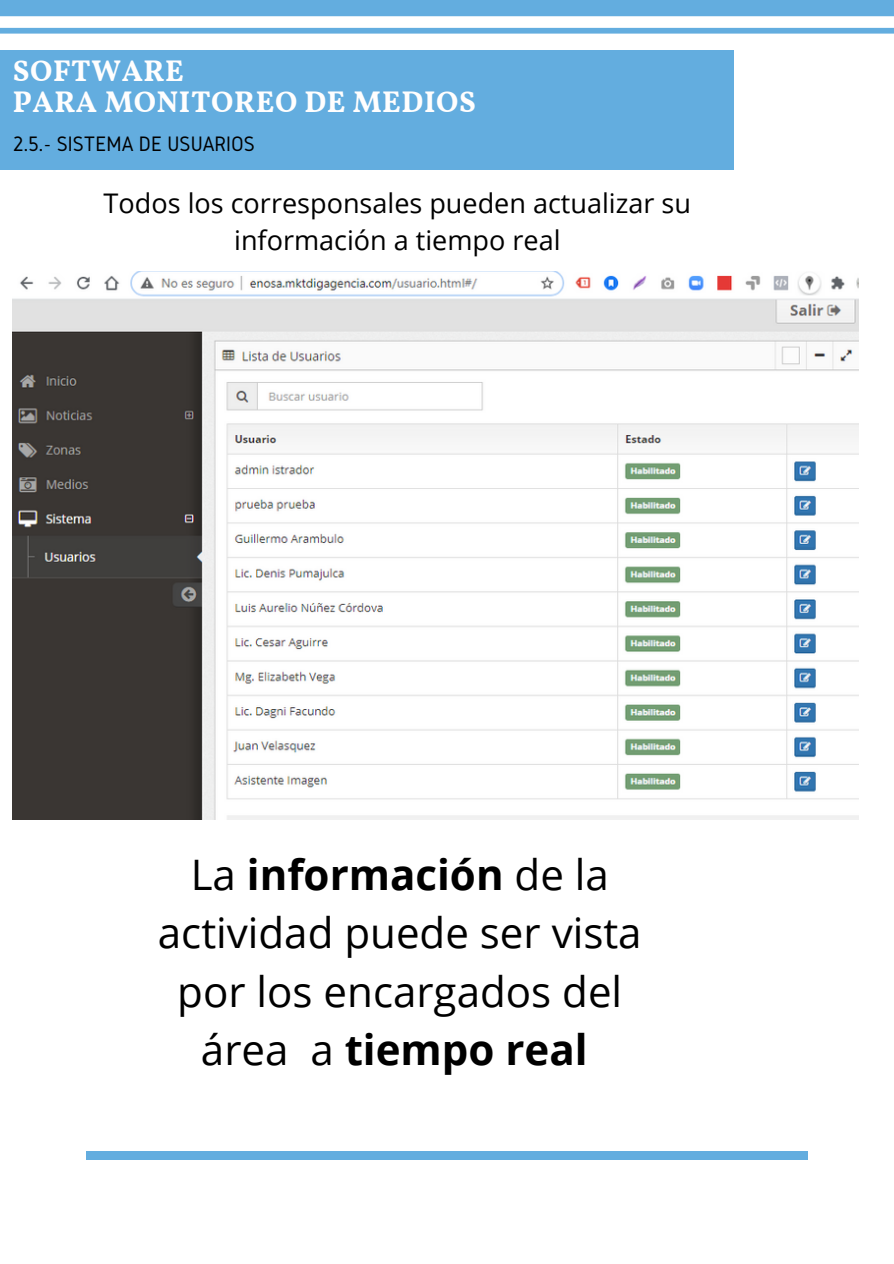
<style>
.page{position:relative;width:894px;height:1264px;background:#fff}
.page>*{position:absolute;margin:0;border:0;box-sizing:border-box;transform-origin:0 0}
.t1{font:42px/58.5px "Open Sans";color:#000;text-align:center}
.t2{font:700 29.85px "Vollkorn";letter-spacing:.02em;color:#fffefe}
.t3{font:27px/37.2px "Open Sans";color:#000;text-align:center}
.t4{font:21.75px "Gidole";color:#000}
.s1{font-weight:700}
</style>
<div class="page">
<div style="left:86px;top:1151px;width:721px;height:8px;background:#63addf"></div>
<div style="left:0;top:51px;width:733px;height:118px;background:#63addf"></div>
<svg style="left:0;top:0;width:893px;height:34px"></svg>
<img style="left:13px;top:271px;width:844px;height:548px">
<p class="t2" style="left:13px;top:52px;width:172px">SOFTWARE</p>
<p class="t2" style="left:13px;top:84px;width:464px">PARA MONITOREO DE MEDIOS</p>
<p class="t4" style="left:13px;top:132px;width:243px">2.5.- SISTEMA DE USUARIOS</p>
<p class="t3" style="left:104px;top:184px;width:588px">Todos los corresponsales pueden actualizar su información a tiempo real</p>
<p class="t1" style="left:158px;top:844px;width:485px">La <span class="s1">información</span> de la actividad puede ser vista por los encargados del área a <span class="s1">tiempo real</span></p>
</div>
